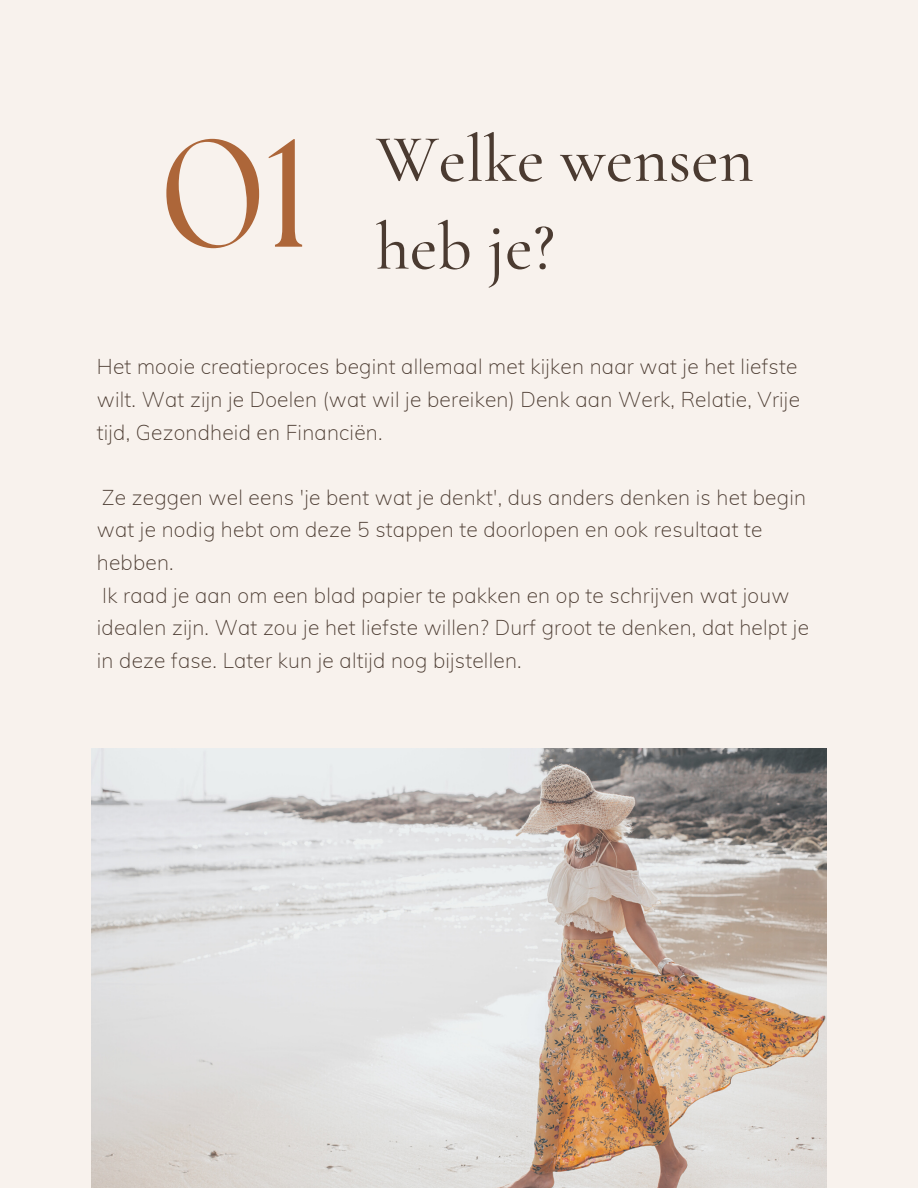
<style>
.page{position:relative;width:918px;height:1188px;background:#f8f2ed}
.page>*{position:absolute;margin:0;border:0;box-sizing:border-box;transform-origin:0 0}
.t1{font:152.55px "The Seasons";color:#ad6639}
.t2{font:500 67.5px/87.8px "Cormorant Garamond";color:#4b3b31}
.t3{font:200 21px/32.7px "Muli";letter-spacing:.01em;color:#4b3b31}
</style>
<div class="page">
<img style="left:92px;top:748px;width:734px;height:440px">
<h1 class="t1" style="left:161px;top:125px;width:152px">01</h1>
<h2 class="t2" style="left:376px;top:116px;width:379px">Welke wensen heb je?</h2>
<p class="t3" style="left:97px;top:350px;width:705px">Het mooie creatieproces begint allemaal met kij ken naar wat je het liefste wilt. Wat zijn je Doelen (wat wil je bereiken) Denk aan Werk, Relatie, Vrije tijd, Gezondheid en Financiën.</p>
<p class="t3" style="left:97px;top:481px;width:714px">Ze zeggen wel eens 'je bent wat je denkt', dus anders denken is het begin wat je nodig hebt om deze 5 stappen te doorlopen en ook resultaat te hebben.<br>Ik raad je aan om een blad papier te pakken en op te schrijven wat jouw idealen zijn. Wat zou je het liefste willen? Durf groot te denken, dat helpt je in deze fase. Later kun je altijd nog bijstellen.</p>
</div>
